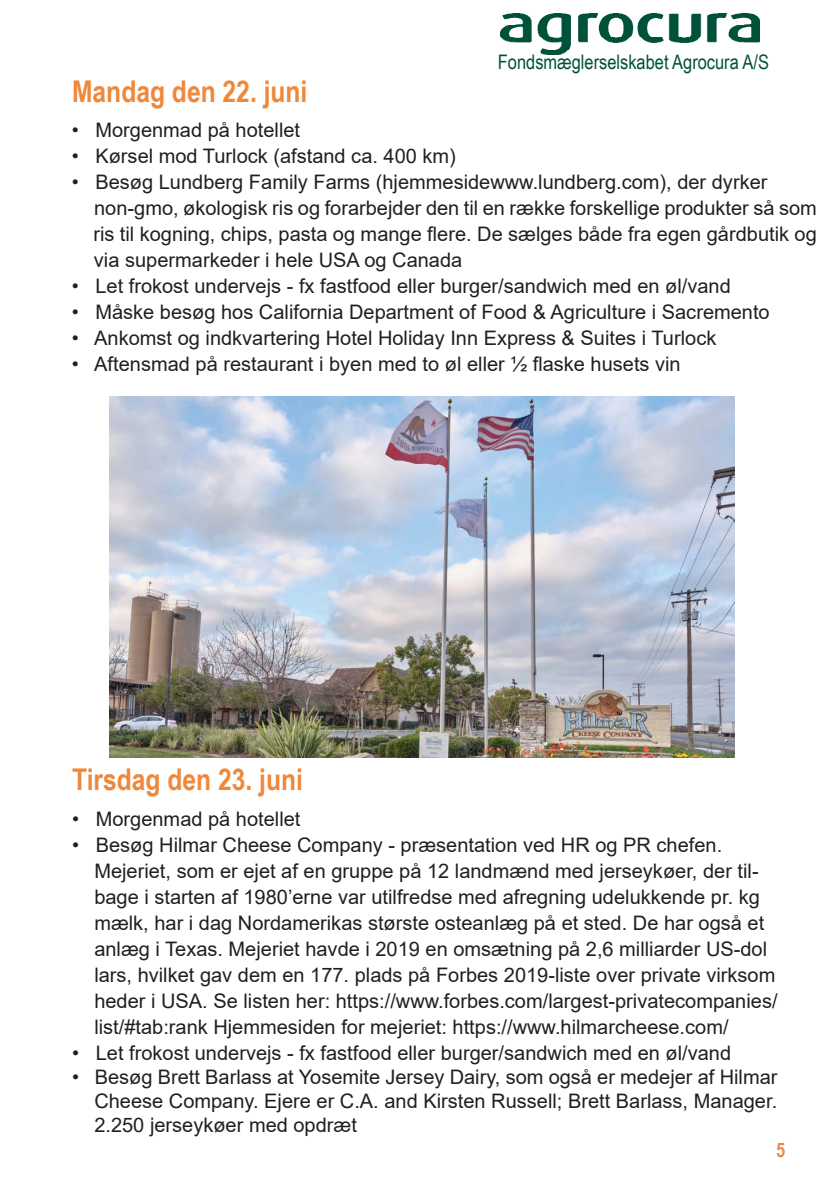
<style>
.page{position:relative;width:840px;height:1191px;background:#fff}
.page>*{position:absolute;margin:0;border:0;box-sizing:border-box;transform-origin:0 0}
.t1{font:700 30px "Arial Narrow";color:#ef883a}
.t2{font:20px "Arial";color:#231f20}
.t3{font:20px "Arial Narrow";color:#00513a}
.t4{font:700 20px "Arial Narrow";color:#ef883a}
</style>
<div class="page">
<img style="left:500px;top:13px;width:258px;height:41px">
<img style="left:110px;top:397px;width:623px;height:360px">
<p class="t3" style="left:497px;top:47px;width:272px">Fondsmæglerselskabet Agrocura A/S</p>
<p class="t1" style="left:72px;top:68px;width:237px">Mandag den 22. juni</p>
<p class="t2" style="left:72px;top:116px;width:230px">• Morgenmad på hotellet</p>
<p class="t2" style="left:72px;top:142px;width:385px">• Kørsel mod Turlock (afstand ca. 400 km)</p>
<p class="t2" style="left:72px;top:168px;width:696px">• Besøg Lundberg Family Farms (hjemmesidewww.lundberg.com), der dyrker</p>
<p class="t2" style="left:94px;top:194px;width:723px">non-gmo, økologisk ris og forarbejder den til en række forskellige produkter så som</p>
<p class="t2" style="left:93px;top:220px;width:724px">ris til kogning, chips, pasta og mange flere. De sælges både fra egen gårdbutik og</p>
<p class="t2" style="left:94px;top:246px;width:369px">via supermarkeder i hele USA og Canada</p>
<p class="t2" style="left:72px;top:272px;width:660px">• Let frokost undervejs - fx fastfood eller burger/sandwich med en øl/vand</p>
<p class="t2" style="left:72px;top:298px;width:699px">• Måske besøg hos California Department of Food &amp; Agriculture i Sacremento</p>
<p class="t2" style="left:72px;top:324px;width:645px">• Ankomst og indkvartering Hotel Holiday Inn Express &amp; Suites i Turlock</p>
<p class="t2" style="left:72px;top:350px;width:610px">• Aftensmad på restaurant i byen med to øl eller ½ flaske husets vin</p>
<p class="t1" style="left:72px;top:757px;width:232px">Tirsdag den 23. juni</p>
<p class="t2" style="left:72px;top:805px;width:230px">• Morgenmad på hotellet</p>
<p class="t2" style="left:72px;top:831px;width:651px">• Besøg Hilmar Cheese Company - præsentation ved HR og PR chefen.</p>
<p class="t2" style="left:94px;top:857px;width:665px">Mejeriet, som er ejet af en gruppe på 12 landmænd med jerseykøer, der til-</p>
<p class="t2" style="left:94px;top:883px;width:666px">bage i starten af 1980’erne var utilfredse med afregning udelukkende pr. kg</p>
<p class="t2" style="left:94px;top:909px;width:671px">mælk, har i dag Nordamerikas største osteanlæg på et sted. De har også et</p>
<p class="t2" style="left:94px;top:935px;width:674px">anlæg i Texas. Mejeriet havde i 2019 en omsætning på 2,6 milliarder US-dol</p>
<p class="t2" style="left:94px;top:961px;width:682px">lars, hvilket gav dem en 177. plads på Forbes 2019-liste over private virksom</p>
<p class="t2" style="left:94px;top:987px;width:684px">heder i USA. Se listen her: https://www.forbes.com/largest-privatecompanies/</p>
<p class="t2" style="left:94px;top:1013px;width:635px">list/#tab:rank Hjemmesiden for mejeriet: https://www.hilmarcheese.com/</p>
<p class="t2" style="left:72px;top:1039px;width:660px">• Let frokost undervejs - fx fastfood eller burger/sandwich med en øl/vand</p>
<p class="t2" style="left:72px;top:1063px;width:706px">• Besøg Brett Barlass at Yosemite Jersey Dairy, som også er medejer af Hilmar</p>
<p class="t2" style="left:94px;top:1087px;width:684px">Cheese Company. Ejere er C.A. and Kirsten Russell; Brett Barlass, Manager.</p>
<p class="t2" style="left:94px;top:1111px;width:264px">2.250 jerseykøer med opdræt</p>
<p class="t4" style="left:775px;top:1134px;width:11px">5</p>
</div>
